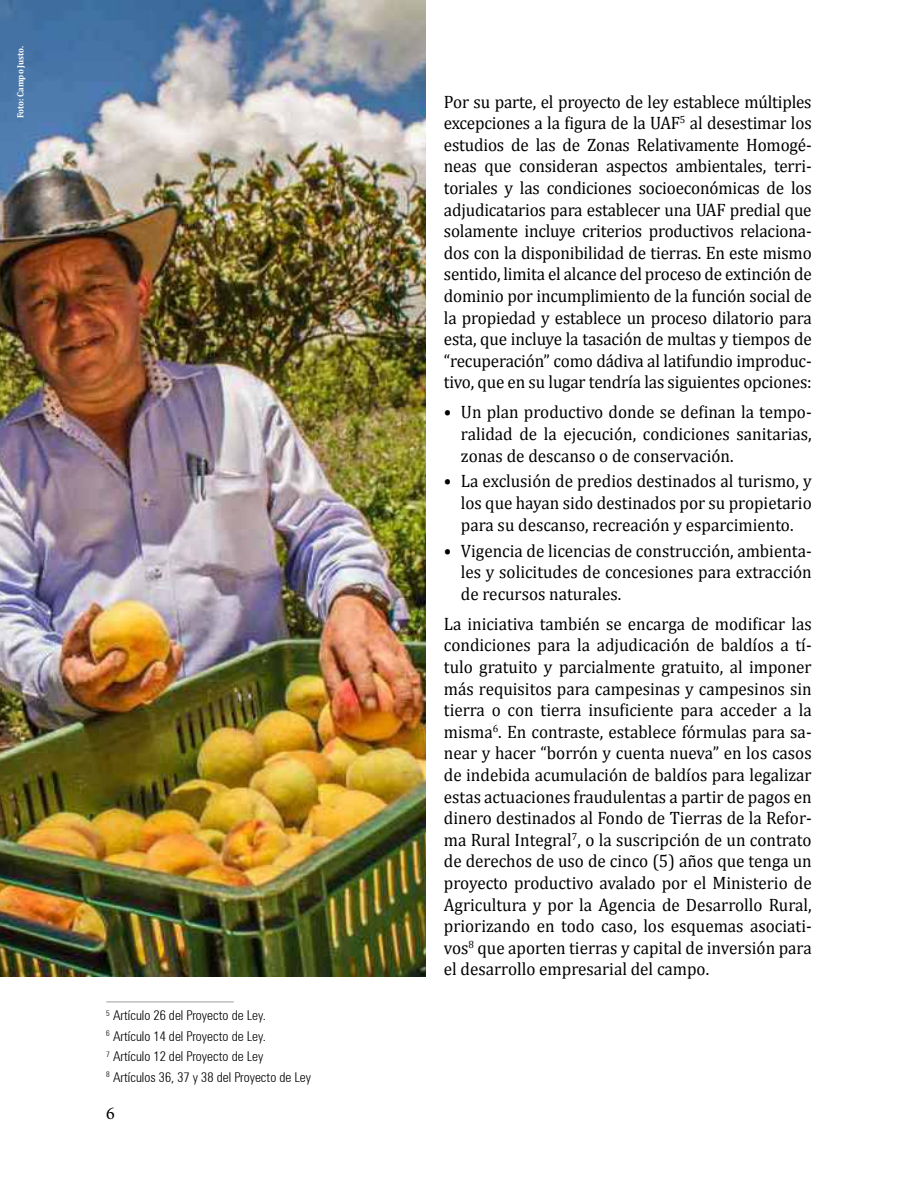
<style>
.page{position:relative;width:918px;height:1188px;background:#fff}
.page>*{position:absolute;margin:0;border:0;box-sizing:border-box;transform-origin:0 0}
.t1{font:18px/21.6px "Cambria";color:#000;text-align:justify;scale:.95 1}
.t2{font:18px "Minion Pro";color:#000}
.t3{font:300 condensed 13.5px/20.4px "Zurich BT";color:#000}
.t4{font:700 9px "Cambria";color:#fff;scale:.95 1}
</style>
<div class="page">
<img style="left:0;top:0;width:426px;height:976px">
<hr style="left:106px;top:1002px;width:128px;height:1px;background:#9d9d9c">
<p class="t4" style="left:15px;top:118px;width:77px;rotate:-90deg">Foto: Campo Justo.</p>
<p class="t3" style="left:106px;top:1005px;width:206px"><sup>5</sup> Artículo 26 del Proyecto de Ley.<br><sup>6</sup> Artículo 14 del Proyecto de Ley.<br><sup>7</sup> Artículo 12 del Proyecto de Ley<br><sup>8</sup> Artículos 36, 37 y 38 del Proyecto de Ley</p>
<p class="t2" style="left:106px;top:1101px;width:10px">6</p>
<p class="t1" style="left:444px;top:91px;width:389px">Por su parte, el proyecto de ley establece múltiples excepciones a la figura de la UAF<sup>5</sup> al desestimar los estudios de las de Zonas Relativamente Homogé&shy;neas que consideran aspectos ambientales, terri&shy;toriales y las condiciones socioeconómicas de los adjudicatarios para establecer una UAF predial que solamente incluye criterios productivos relaciona&shy;dos con la disponibilidad de tierras. En este mismo sentido, limita el alcance del proceso de extinción de dominio por incumplimiento de la función social de la propiedad y establece un proceso dilatorio para esta, que incluye la tasación de multas y tiempos de “recuperación” como dádiva al latifundio improduc&shy;tivo, que en su lugar tendría las siguientes opciones:</p>
<p class="t1" style="left:461px;top:401px;width:371px;text-indent:-17px">• Un plan productivo donde se definan la tempo&shy;ralidad de la ejecución, condiciones sanitarias, zonas de descanso o de conservación.</p>
<p class="t1" style="left:461px;top:470px;width:371px;text-indent:-17px">• La exclusión de predios destinados al turismo, y los que hayan sido destinados por su propietario para su descanso, recreación y esparcimiento.</p>
<p class="t1" style="left:461px;top:540px;width:371px;text-indent:-17px">• Vigencia de licencias de construcción, ambienta&shy;les y solicitudes de concesiones para extracción de recursos naturales.</p>
<p class="t1" style="left:444px;top:613px;width:389px">La iniciativa también se encarga de modificar las condiciones para la adjudicación de baldíos a tí&shy;tulo gratuito y parcialmente gratuito, al imponer más requisitos para campesinas y campesinos sin tierra o con tierra insuficiente para acceder a la misma<sup>6</sup>. En contraste, establece fórmulas para sa&shy;near y hacer “borrón y cuenta nueva” en los casos de indebida acumulación de baldíos para legalizar estas actuaciones fraudulentas a partir de pagos en dinero destinados al Fondo de Tierras de la Refor&shy;ma Rural Integral<sup>7</sup>, o la suscripción de un contrato de derechos de uso de cinco (5) años que tenga un proyecto productivo avalado por el Ministerio de Agricultura y por la Agencia de Desarrollo Rural, priorizando en todo caso, los esquemas asociati&shy;vos<sup>8</sup> que aporten tierras y capital de inversión para el desarrollo empresarial del campo.</p>
</div>
